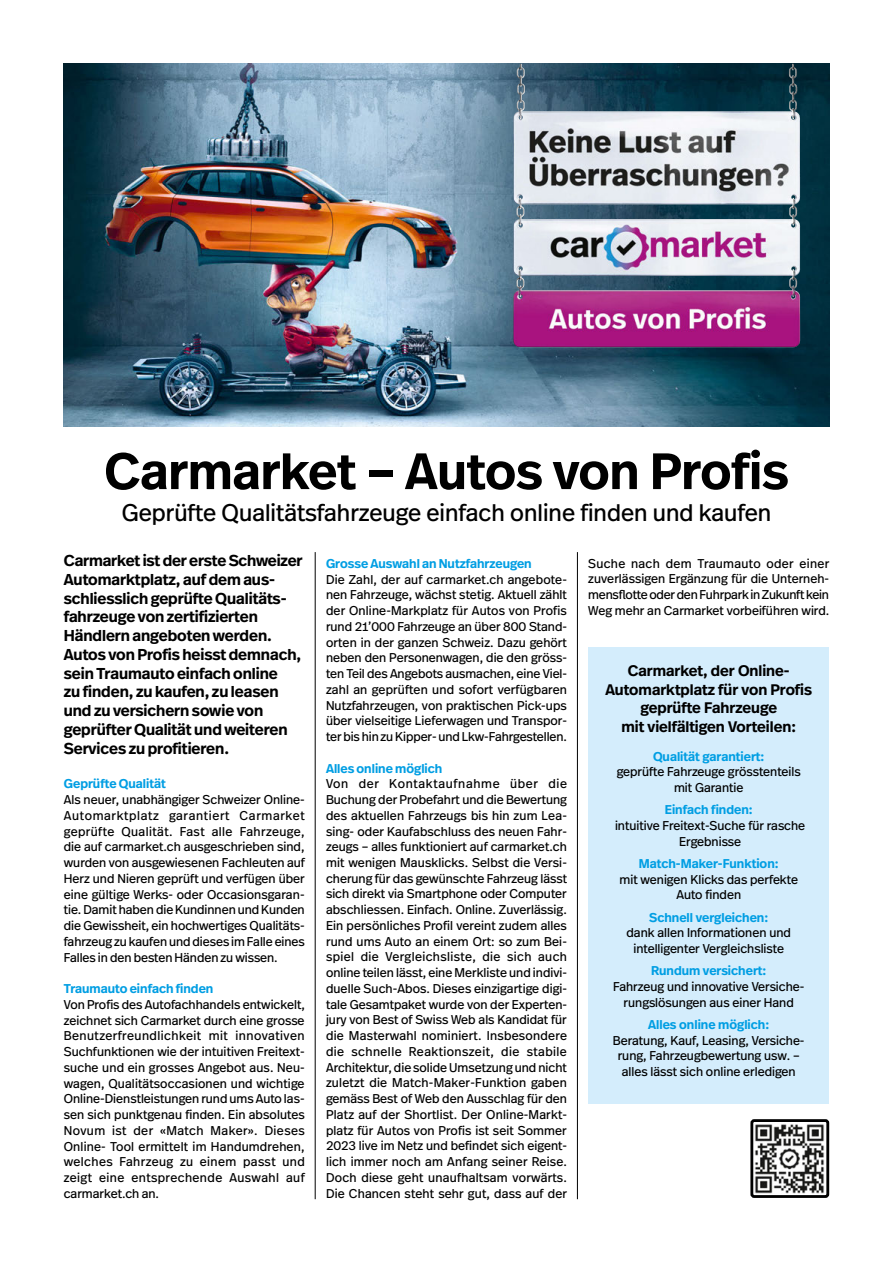
<style>
.page{position:relative;width:893px;height:1263px;background:#fff}
.page>*{position:absolute;margin:0;border:0;box-sizing:border-box;transform-origin:0 0}
.t1{font:600 51px "Real Head Pro";color:#000}
.t2{font:24px "Real Head Pro";color:#000}
.t3{font:600 15.75px/18.8px "Real Head Pro";letter-spacing:-.005em;color:#000}
.t4{font:600 15.3px/18.8px "Real Head Pro";color:#000;text-align:center}
.t5{font:12.75px/15.8px "Real Head Pro";color:#000;text-align:center}
.t6{font:600 12.75px "Real Head Pro";color:#009ee3}
</style>
<div class="page">
<hr style="left:315px;top:552px;width:1px;height:647px;background:#000">
<hr style="left:577px;top:552px;width:1px;height:647px;background:#000">
<img style="left:64px;top:64px;width:765px;height:362px">
<img style="left:522px;top:64px;width:270px;height:47px">
<div style="left:588px;top:647px;width:241px;height:456px;background:#d4edfc"></div>
<img style="left:754px;top:1124px;width:71px;height:70px">
<div style="left:750px;top:1119px;width:79px;height:79px;border:3px solid #000;border-radius:2px"></div>
<h1 class="t1" style="left:104px;top:435px;width:686px">Carmarket – Autos von Profis</h1>
<h2 class="t2" style="left:122px;top:496px;width:651px">Geprüfte Qualitätsfahrzeuge einfach online finden und kaufen</h2>
<p class="t3" style="left:64px;top:551px;width:240px">Carmarket ist der erste Schweizer<br>Automarktplatz, auf dem aus&shy;schliesslich geprüfte Qualitäts&shy;fahrzeuge von zertifizierten<br>Händlern angeboten werden.<br>Autos von Profis heisst demnach, sein Traumauto einfach online<br>zu finden, zu kaufen, zu leasen und zu versichern sowie von geprüfter Qualität und weiteren<br>Services zu profitieren.</p>
<p class="t6" style="left:64px;top:775px;width:104px">Geprüfte Qualität</p>
<p class="t5" style="left:64px;top:791px;width:243px;text-align:justify">Als neuer, unabhängiger Schweizer Online-Automarktplatz garantiert Carmarket geprüfte Qualität. Fast alle Fahrzeuge, die auf carmarket.ch ausgeschrieben sind, wurden von ausgewiesenen Fachleuten auf Herz und Nieren geprüft und verfügen über eine gültige Werks- oder Occasionsgaran&shy;tie. Damit haben die Kundinnen und Kunden die Gewissheit, ein hochwertiges Qualitäts&shy;fahrzeug zu kaufen und dieses im Falle eines Falles in den besten Händen zu wissen.</p>
<p class="t6" style="left:64px;top:979px;width:151px">Traumauto einfach finden</p>
<p class="t5" style="left:64px;top:996px;width:243px;text-align:justify">Von Profis des Autofachhandels entwickelt, zeichnet sich Carmarket durch eine grosse Benutzerfreundlichkeit mit innovativen Suchfunktionen wie der intuitiven Freitext&shy;suche und ein grosses Angebot aus. Neu&shy;wagen, Qualitätsoccasionen und wichtige Online-Dienstleistungen rund ums Auto las&shy;sen sich punktgenau finden. Ein absolutes Novum ist der «Match Maker». Dieses Online- Tool ermittelt im Handumdrehen, welches Fahrzeug zu einem passt und zeigt eine entsprechende Auswahl auf carmarket.ch an.</p>
<p class="t6" style="left:326px;top:554px;width:207px">Grosse Auswahl an Nutzfahrzeugen</p>
<p class="t5" style="left:326px;top:571px;width:243px;text-align:justify">Die Zahl, der auf carmarket.ch angebote&shy;nen Fahrzeuge, wächst stetig. Aktuell zählt der Online-Markplatz für Autos von Profis rund 21’000 Fahrzeuge an über 800 Stand&shy;orten in der ganzen Schweiz. Dazu gehört neben den Personenwagen, die den gröss&shy;ten Teil des Angebots ausmachen, eine Viel&shy;zahl an geprüften und sofort verfügbaren Nutzfahrzeugen, von praktischen Pick-ups über vielseitige Lieferwagen und Transpor&shy;ter bis hin zu Kipper- und Lkw-Fahrgestellen.</p>
<p class="t6" style="left:326px;top:759px;width:118px">Alles online möglich</p>
<p class="t5" style="left:326px;top:776px;width:243px;text-align:justify">Von der Kontaktaufnahme über die Buchung der Probefahrt und die Bewertung des aktuellen Fahrzeugs bis hin zum Lea&shy;sing- oder Kaufabschluss des neuen Fahr&shy;zeugs – alles funktioniert auf carmarket.ch mit wenigen Mausklicks. Selbst die Versi&shy;cherung für das gewünschte Fahrzeug lässt sich direkt via Smartphone oder Computer abschliessen. Einfach. Online. Zuverlässig.<br>Ein persönliches Profil vereint zudem alles rund ums Auto an einem Ort: so zum Bei&shy;spiel die Vergleichsliste, die sich auch online teilen lässt, eine Merkliste und indivi&shy;duelle Such-Abos. Dieses einzigartige digi&shy;tale Gesamtpaket wurde von der Experten&shy;jury von Best of Swiss Web als Kandidat für die Masterwahl nominiert. Insbesondere die schnelle Reaktionszeit, die stabile Architektur, die solide Umsetzung und nicht zuletzt die Match-Maker-Funktion gaben gemäss Best of Web den Ausschlag für den Platz auf der Shortlist. Der Online-Markt&shy;platz für Autos von Profis ist seit Sommer 2023 live im Netz und befindet sich eigent&shy;lich immer noch am Anfang seiner Reise.<br>Doch diese geht unaufhaltsam vorwärts.<br>Die Chancen steht sehr gut, dass auf der</p>
<p class="t5" style="left:588px;top:555px;width:243px;text-align:justify">Suche nach dem Traumauto oder einer zuverlässigen Ergänzung für die Unterneh&shy;mensflotte oder den Fuhrpark in Zukunft kein Weg mehr an Carmarket vorbeiführen wird.</p>
<p class="t4" style="left:605px;top:661px;width:208px">Carmarket, der Online-<br>Automarktplatz für von Profis geprüfte Fahrzeuge<br>mit vielfältigen Vorteilen:</p>
<p class="t6" style="left:653px;top:747px;width:113px">Qualität garantiert:</p>
<p class="t5" style="left:617px;top:764px;width:186px">geprüfte Fahrzeuge grösstenteils mit Garantie</p>
<p class="t6" style="left:665px;top:801px;width:89px">Einfach finden:</p>
<p class="t5" style="left:615px;top:817px;width:192px">intuitive Freitext-Suche für rasche<br>Ergebnisse</p>
<p class="t6" style="left:639px;top:854px;width:141px">Match-Maker-Funktion:</p>
<p class="t5" style="left:619px;top:871px;width:180px">mit wenigen Klicks das perfekte<br>Auto finden</p>
<p class="t6" style="left:649px;top:908px;width:121px">Schnell vergleichen:</p>
<p class="t5" style="left:626px;top:925px;width:166px">dank allen Informationen und intelligenter Vergleichsliste</p>
<p class="t6" style="left:651px;top:961px;width:117px">Rundum versichert:</p>
<p class="t5" style="left:613px;top:978px;width:193px">Fahrzeug und innovative Versiche&shy;rungslösungen aus einer Hand</p>
<p class="t6" style="left:648px;top:1015px;width:123px">Alles online möglich:</p>
<p class="t5" style="left:613px;top:1032px;width:193px">Beratung, Kauf, Leasing, Versiche&shy;rung, Fahrzeugbewertung usw. – alles lässt sich online erledigen</p>
</div>
